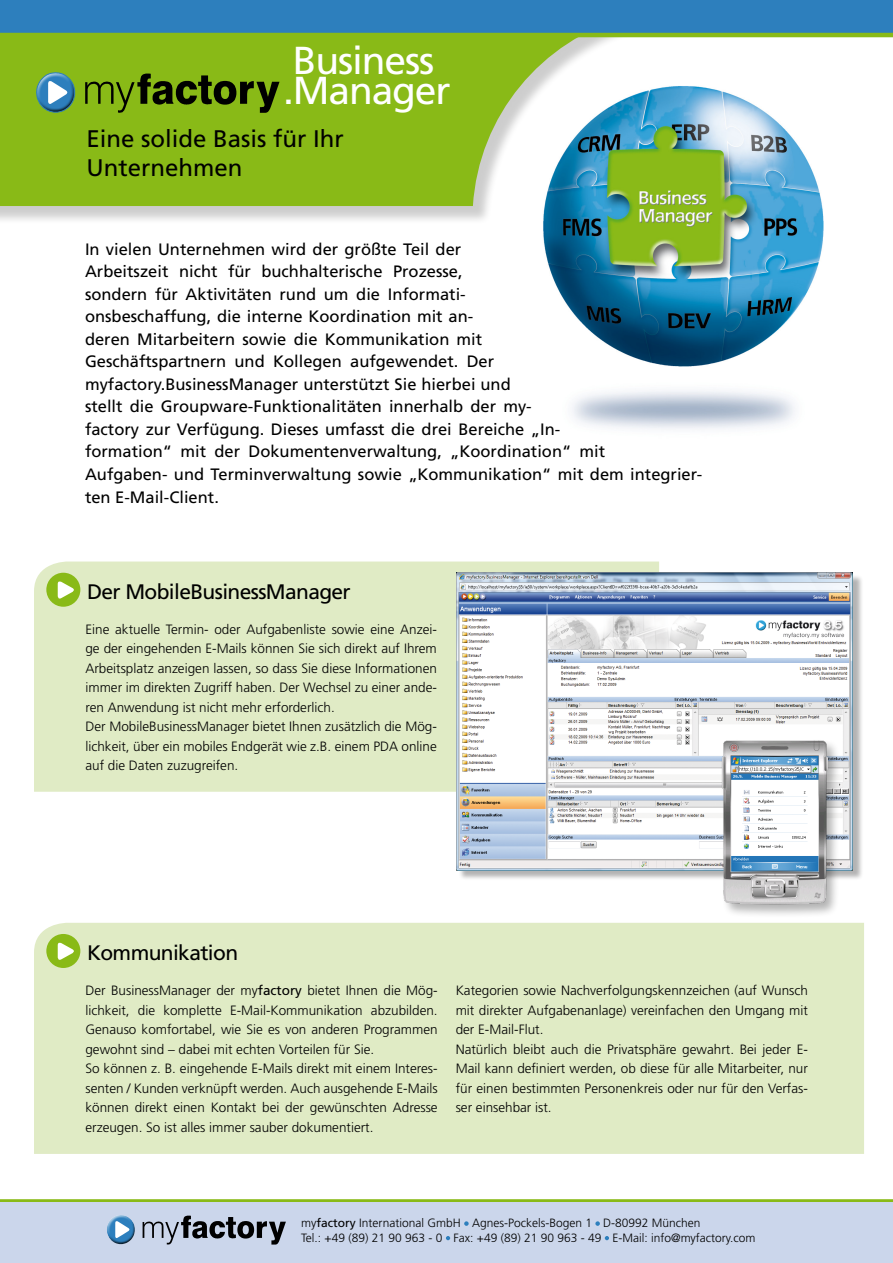
<style>
.page{position:relative;width:893px;height:1263px;background:#fff}
.page>*{position:absolute;margin:0;border:0;box-sizing:border-box;transform-origin:0 0}
.t1{font:39px/30px "Frutiger LT Std";letter-spacing:-.03em;color:#fff}
.t2{font:24px/28.8px "Frutiger LT Std";color:#000}
.t3{font:21px "Frutiger LT Std";letter-spacing:-.03em;color:#000}
.t4{font:16.5px/22.5px "Frutiger LT Std";color:#000}
.t5{font:300 13.5px/19.5px "Frutiger LT Std";color:#000}
.t6{font:300 12px/14.4px "Frutiger LT Std";color:#000}
.s1{font-weight:400}
</style>
<div class="page">
<img style="left:543px;top:86px;width:281px;height:343px">
<div style="left:0;top:19px;width:643px;height:206px;background:#000;opacity:.2"></div>
<svg style="left:0;top:37px;width:626px;height:169px;fill:#89ba17"></svg>
<div style="left:34px;top:561px;width:625px;height:231px;background:#e0ebc5"></div>
<div style="left:34px;top:923px;width:830px;height:231px;background:#e0ebc5"></div>
<div style="left:0;top:0;width:893px;height:35px;background:#2d7fbd"></div>
<hr style="left:0;top:33px;width:893px;height:4px;background:#89ba17">
<svg style="left:0;top:1199px;width:893px;height:4px"></svg>
<svg style="left:85px;top:74px;width:194px;height:39px"></svg>
<div style="left:34px;top:70px;width:42px;height:35px;background:#fff;opacity:.75"></div>
<div style="left:36px;top:79px;width:40px;height:33px;background:#000;opacity:.75"></div>
<svg style="left:37px;top:73px;width:38px;height:39px"></svg>
<div style="left:0;top:1203px;width:893px;height:60px;background:#cbd6eb"></div>
<svg style="left:464px;top:1221px;width:5px;height:5px"></svg>
<svg style="left:595px;top:1221px;width:5px;height:5px"></svg>
<svg style="left:446px;top:1236px;width:4px;height:4px"></svg>
<svg style="left:605px;top:1236px;width:4px;height:4px"></svg>
<div style="left:46px;top:573px;width:34px;height:34px;background:#89ba17;border-radius:50%"></div>
<svg style="left:58px;top:581px;width:16px;height:18px"></svg>
<div style="left:46px;top:934px;width:34px;height:34px;background:#89ba17;border-radius:50%"></div>
<svg style="left:58px;top:942px;width:16px;height:18px"></svg>
<svg style="left:143px;top:1215px;width:143px;height:29px"></svg>
<svg style="left:107px;top:1215px;width:28px;height:29px"></svg>
<div style="left:458px;top:574px;width:406px;height:307px;background:#000;opacity:.3"></div>
<img style="left:456px;top:572px;width:397px;height:298px">
<div style="left:720px;top:739px;width:122px;height:179px;background:#000;opacity:.3"></div>
<img style="left:713px;top:734px;width:122px;height:177px">
<h1 class="t1" style="left:283px;top:46px;width:169px">Business .Manager</h1>
<h2 class="t2" style="left:87px;top:125px;width:259px">Eine solide Basis für Ihr<br>Unternehmen</h2>
<p class="t4" style="left:85px;top:238px;width:619px">In vielen Unternehmen wird der größte Teil der<br>Arbeitszeit nicht für buchhalterische Prozesse,<br>sondern für Aktivitäten rund um die Informati-<br>onsbeschaffung, die interne Koordination mit an-<br>deren Mitarbeitern sowie die Kommunikation mit<br>Geschäftspartnern und Kollegen aufgewendet. Der myfactory.BusinessManager unterstützt Sie hierbei und<br>stellt die Groupware-Funktionalitäten innerhalb der my-<br>factory zur Verfügung. Dieses umfasst die drei Bereiche „In-<br>formation“ mit der Dokumentenverwaltung, „Koordination“ mit<br>Aufgaben- und Terminverwaltung sowie „Kommunikation“ mit dem integrier&shy;ten E-Mail-Client.</p>
<h3 class="t3" style="left:87px;top:580px;width:265px">Der MobileBusinessManager</h3>
<p class="t5" style="left:85px;top:620px;width:353px">Eine aktuelle Termin- oder Aufgabenliste sowie eine Anzei&shy;ge der eingehenden E-Mails können Sie sich direkt auf Ihrem Arbeitsplatz anzeigen lassen, so dass Sie diese Informationen immer im direkten Zugriff haben. Der Wechsel zu einer ande&shy;ren Anwendung ist nicht mehr erforderlich.<br>Der MobileBusinessManager bietet Ihnen zusätzlich die Mög&shy;lichkeit, über ein mobiles Endgerät wie z.B. einem PDA online auf die Daten zuzugreifen.</p>
<h3 class="t3" style="left:87px;top:941px;width:153px">Kommunikation</h3>
<p class="t5" style="left:85px;top:981px;width:354px">Der BusinessManager der my<span class="s1">factory</span> bietet Ihnen die Mög&shy;lichkeit, die komplette E-Mail-Kommunikation abzubilden.<br>Genauso komfortabel, wie Sie es von anderen Programmen gewohnt sind – dabei mit echten Vorteilen für Sie.<br>So können z. B. eingehende E-Mails direkt mit einem Interes&shy;senten / Kunden verknüpft werden. Auch ausgehende E-Mails können direkt einen Kontakt bei der gewünschten Adresse erzeugen. So ist alles immer sauber dokumentiert.</p>
<p class="t5" style="left:456px;top:981px;width:354px">Kategorien sowie Nachverfolgungskennzeichen (auf Wunsch mit direkter Aufgabenanlage) vereinfachen den Umgang mit der E-Mail-Flut.<br>Natürlich bleibt auch die Privatsphäre gewahrt. Bei jeder E-Mail kann definiert werden, ob diese für alle Mitarbeiter, nur für einen bestimmten Personenkreis oder nur für den Verfas&shy;ser einsehbar ist.</p>
<p class="t6" style="left:301px;top:1216px;width:456px">my<span class="s1">factory</span> International GmbH Agnes-Pockels-Bogen 1 D-80992 München<br>Tel.: +49 (89) 21 90 963 - 0 Fax: +49 (89) 21 90 963 - 49 E-Mail: info@myfactory.com</p>
</div>
